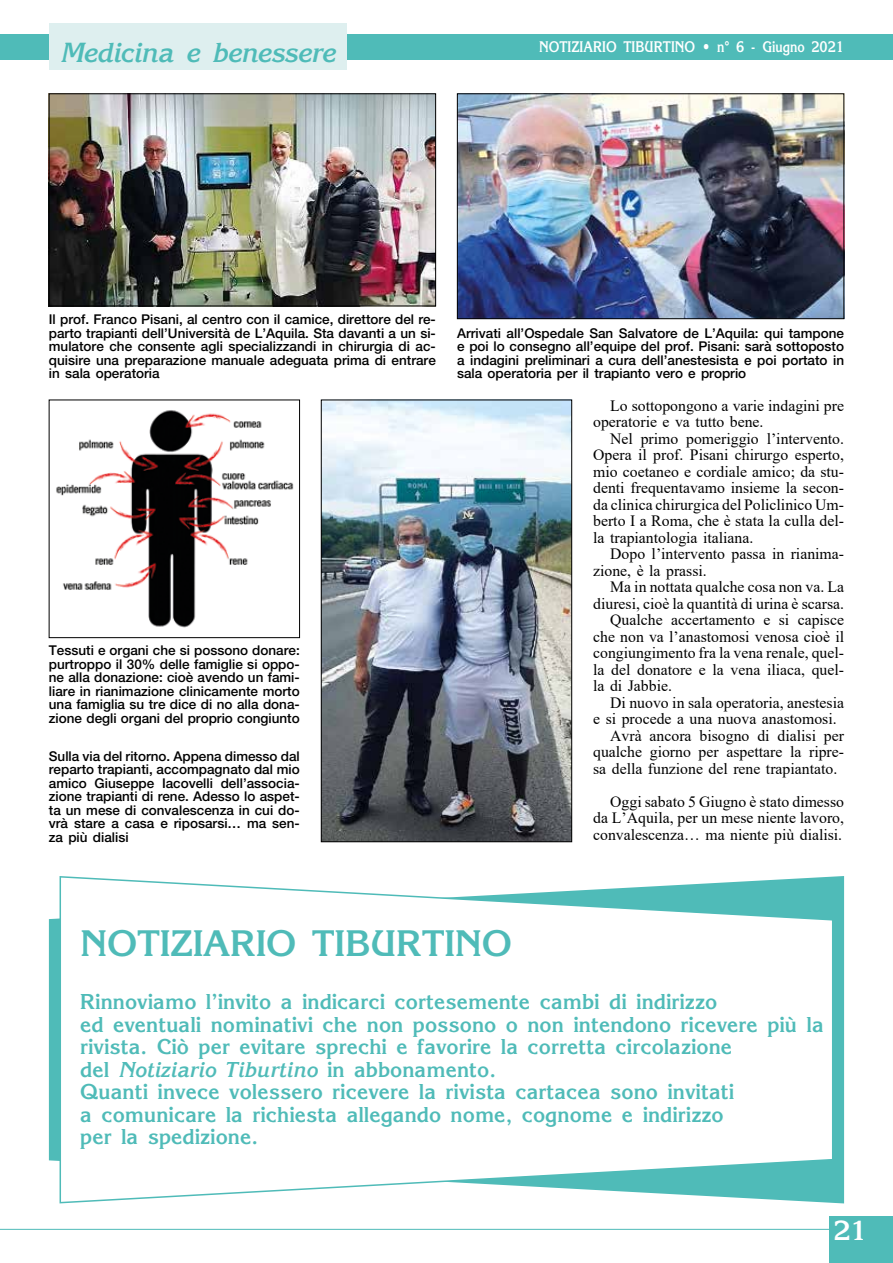
<style>
.page{position:relative;width:893px;height:1263px;background:#fff}
.page>*{position:absolute;margin:0;border:0;box-sizing:border-box;transform-origin:0 0}
.t1{font:700 36px "Korinna Std";letter-spacing:-.01em;color:#4fbbb8}
.t2{font:italic 700 27px "Korinna Std";letter-spacing:-.02em;color:#4fbbb8}
.t3{font:700 27px "Korinna Std";color:#fff}
.t4{font:700 21px/22.5px "Korinna Std";color:#4fbbb8}
.t5{font:15.75px/16.5px "Times New Roman";color:#000}
.t6{font:700 15px "Korinna Std";color:#fff;scale:.85 1}
.t7{font:500 13.5px/13.5px "Helvetica Neue LT Std";color:#000;text-align:justify}
.s1{font-style:italic}
</style>
<div class="page">
<hr style="left:0;top:1229px;width:842px;height:1px;background:#4fbbb8">
<div style="left:829px;top:1216px;width:64px;height:47px;background:#4fbbb8"></div>
<div style="left:0;top:34px;width:893px;height:26px;background:#4fbbb8"></div>
<div style="left:49px;top:23px;width:298px;height:47px;background:#deefef"></div>
<img style="left:323px;top:402px;width:247px;height:438px">
<div style="left:321px;top:400px;width:251px;height:442px;border:1px solid #000"></div>
<img style="left:51px;top:96px;width:383px;height:208px">
<div style="left:49px;top:94px;width:387px;height:212px;border:1px solid #000"></div>
<img style="left:459px;top:96px;width:383px;height:221px">
<div style="left:457px;top:94px;width:387px;height:225px;border:1px solid #000"></div>
<img style="left:56px;top:410px;width:238px;height:218px">
<div style="left:49px;top:400px;width:251px;height:238px;border:1px solid #000"></div>
<svg style="left:49px;top:876px;width:795px;height:327px;background:#65c3c1"></svg>
<svg style="left:59px;top:876px;width:775px;height:328px"></svg>
<h2 class="t2" style="left:60px;top:36px;width:277px">Medicina e benessere</h2>
<p class="t6" style="left:539px;top:37px;width:360px">NOTIZIARIO TIBURTINO • n° 6 - Giugno 2021</p>
<p class="t7" style="left:49px;top:313px;width:388px">Il prof. Franco Pisani, al centro con il camice, direttore del re&shy;parto trapianti dell’Università de L’Aquila. Sta davanti a un si&shy;mulatore che consente agli specializzandi in chirurgia di ac&shy;quisire una preparazione manuale adeguata prima di entrare in sala operatoria</p>
<p class="t7" style="left:49px;top:644px;width:252px">Tessuti e organi che si possono donare: purtroppo il 30% delle famiglie si oppo&shy;ne alla donazione: cioè avendo un fami&shy;liare in rianimazione clinicamente morto una famiglia su tre dice di no alla dona&shy;zione degli organi del proprio congiunto</p>
<p class="t7" style="left:49px;top:749px;width:252px">Sulla via del ritorno. Appena dimesso dal reparto trapianti, accompagnato dal mio amico Giuseppe Iacovelli dell’associa&shy;zione trapianti di rene. Adesso lo aspet&shy;ta un mese di convalescenza in cui do&shy;vrà stare a casa e riposarsi… ma sen&shy;za più dialisi</p>
<p class="t7" style="left:457px;top:326px;width:388px">Arrivati all’Ospedale San Salvatore de L’Aquila: qui tampone e poi lo consegno all’equipe del prof. Pisani: sarà sottoposto a indagini preliminari a cura dell’anestesista e poi portato in sala operatoria per il trapianto vero e proprio</p>
<p class="t5" style="left:593px;top:397px;width:252px;text-indent:17px">Lo sottopongono a varie indagini pre operatorie e va tutto bene.</p>
<p class="t5" style="left:593px;top:430px;width:252px;text-align:justify;text-indent:17px">Nel primo pomeriggio l’intervento.<br>Opera il prof. Pisani chirurgo esperto, mio coetaneo e cordiale amico; da stu&shy;denti frequentavamo insieme la secon&shy;da clinica chirurgica del Policlinico Um&shy;berto I a Roma, che è stata la culla del&shy;la trapiantologia italiana.</p>
<p class="t5" style="left:593px;top:545px;width:252px;text-indent:17px">Dopo l’intervento passa in rianima&shy;zione, è la prassi.</p>
<p class="t5" style="left:610px;top:578px;width:235px">Ma in nottata qualche cosa non va. La</p>
<p class="t5" style="left:593px;top:595px;width:252px">diuresi, cioè la quantità di urina è scarsa.</p>
<p class="t5" style="left:610px;top:611px;width:235px">Qualche accertamento e si capisce</p>
<p class="t5" style="left:593px;top:628px;width:252px">che non va l’anastomosi venosa cioè il</p>
<p class="t5" style="left:593px;top:644px;width:252px">congiungimento fra la vena renale, quel-</p>
<p class="t5" style="left:593px;top:661px;width:252px">la del donatore e la vena iliaca, quel-</p>
<p class="t5" style="left:593px;top:677px;width:80px">la di Jabbie.</p>
<p class="t5" style="left:610px;top:694px;width:235px">Di nuovo in sala operatoria, anestesia</p>
<p class="t5" style="left:593px;top:710px;width:245px">e si procede a una nuova anastomosi.</p>
<p class="t5" style="left:610px;top:727px;width:235px">Avrà ancora bisogno di dialisi per</p>
<p class="t5" style="left:593px;top:743px;width:252px">qualche giorno per aspettare la ripre-</p>
<p class="t5" style="left:593px;top:760px;width:246px">sa della funzione del rene trapiantato.</p>
<p class="t5" style="left:593px;top:793px;width:252px;text-align:justify;text-indent:17px">Oggi sabato 5 Giugno è stato dimesso da L’Aquila, per un mese niente lavoro, convalescenza… ma niente più dialisi.</p>
<h1 class="t1" style="left:80px;top:920px;width:433px">NOTIZIARIO TIBURTINO</h1>
<p class="t4" style="left:80px;top:990px;width:745px">Rinnoviamo l’invito a indicarci cortesemente cambi di indirizzo<br>ed eventuali nominativi che non possono o non intendono ricevere più la rivista. Ciò per evitare sprechi e favorire la corretta circolazione<br>del <span class="s1">Notiziario Tiburtino</span> in abbonamento.<br>Quanti invece volessero ricevere la rivista cartacea sono invitati<br>a comunicare la richiesta allegando nome, cognome e indirizzo<br>per la spedizione.</p>
<h2 class="t3" style="left:833px;top:1213px;width:35px">21</h2>
</div>
